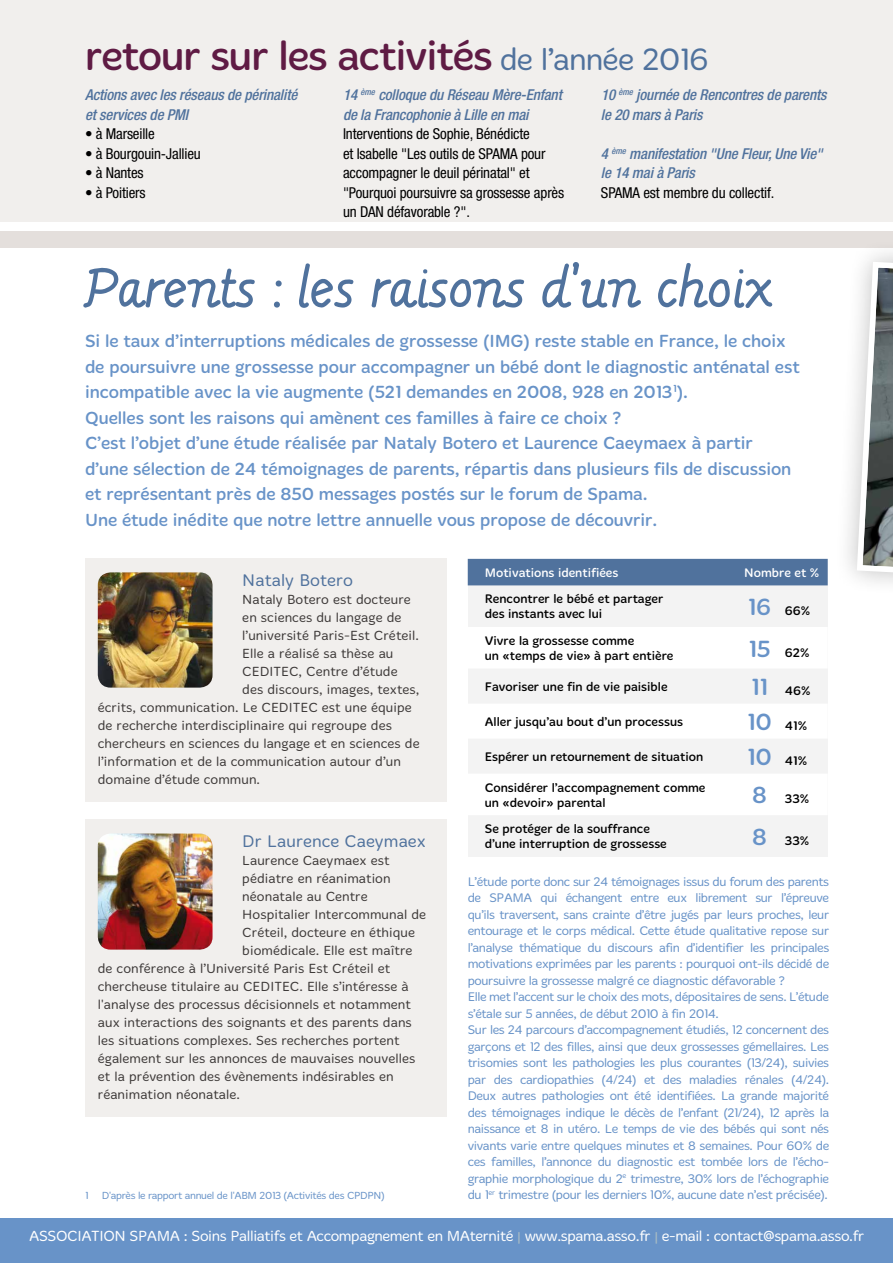
<style>
.page{position:relative;width:893px;height:1263px;background:#fff}
.page>*{position:absolute;margin:0;border:0;box-sizing:border-box;transform-origin:0 0}
.t1{font:54px "Danze";color:#50729d}
.t2{font:42px "Merge";letter-spacing:-.025em;color:#5f1b44}
.t3{font:18px/25.5px "Merge";letter-spacing:-.005em;color:#6893c8}
.t4{font:300 17.25px "Merge";letter-spacing:.005em;color:#50729d}
.t5{font:condensed 15px/19.5px "Helvetica Neue LT Std";letter-spacing:-.01em;color:#000}
.t6{font:italic 500 condensed 15px/19.5px "Helvetica Neue LT Std";letter-spacing:-.01em;color:#50729d}
.t7{font:300 15px "Merge";letter-spacing:-.025em;color:#fff}
.t8{font:300 13.5px "Merge";letter-spacing:.005em;color:#3e3a39}
.t9{font:300 12.75px/16.5px "Merge";letter-spacing:-.03em;color:#6893c8}
.t10{font:12.75px/15px "Merge";color:#000}
.t11{font:12.75px "Merge";color:#fff}
.t12{font:300 10.5px "Merge";letter-spacing:-.03em;color:#6893c8}
.s1{font-weight:300;font-size:31.5px;color:#50729d}
.s2{font-size:24px;color:#6893c8}
.s3{color:#a7bbc4}
</style>
<div class="page">
<div style="left:0;top:0;width:893px;height:222px;background:#f1efed"></div>
<div style="left:0;top:231px;width:893px;height:16px;background:#e4dfdc"></div>
<div style="left:0;top:1219px;width:893px;height:44px;background:#6893c8"></div>
<div style="left:85px;top:559px;width:361px;height:243px;background:#f1efed"></div>
<img style="left:98px;top:572px;width:115px;height:116px">
<div style="left:85px;top:820px;width:361px;height:297px;background:#f1efed"></div>
<img style="left:98px;top:833px;width:115px;height:117px">
<div style="left:834px;top:239px;width:59px;height:376px;background:#000;opacity:.25"></div>
<svg style="left:854px;top:259px;width:39px;height:336px"></svg>
<div style="left:468px;top:559px;width:360px;height:298px;background:#f3f3f3"></div>
<div style="left:468px;top:559px;width:360px;height:26px;background:#50729d"></div>
<svg style="left:468px;top:627px;width:359px;height:188px;fill:#fff"></svg>
<h2 class="t2" style="left:85px;top:32px;width:625px">retour sur les activités <span class="s1">de l’année 2016</span></h2>
<p class="t6" style="left:85px;top:85px;width:214px">Actions avec les réseaus de périnalité et services de PMI</p>
<p class="t5" style="left:85px;top:124px;width:71px">• à Marseille</p>
<p class="t5" style="left:85px;top:143px;width:117px">• à Bourgouin-Jallieu</p>
<p class="t5" style="left:85px;top:163px;width:60px">• à Nantes</p>
<p class="t5" style="left:85px;top:182px;width:62px">• à Poitiers</p>
<p class="t6" style="left:343px;top:85px;width:220px">14 <sup>ème</sup> colloque du Réseau Mère-Enfant de la Francophonie à Lille en mai</p>
<p class="t5" style="left:343px;top:124px;width:223px">Interventions de Sophie, Bénédicte<br>et Isabelle "Les outils de SPAMA pour accompagner le deuil périnatal" et "Pourquoi poursuivre sa grossesse après un DAN défavorable ?".</p>
<p class="t6" style="left:601px;top:85px;width:227px">10 <sup>ème</sup> journée de Rencontres de parents le 20 mars à Paris</p>
<p class="t6" style="left:601px;top:144px;width:223px">4 <sup>ème</sup> manifestation "Une Fleur, Une Vie" le 14 mai à Paris</p>
<p class="t5" style="left:601px;top:182px;width:175px">SPAMA est membre du collectif.</p>
<h1 class="t1" style="left:85px;top:252px;width:691px">Parents : les raisons d’un choix</h1>
<p class="t3" style="left:85px;top:329px;width:716px">Si le taux d’interruptions médicales de grossesse (IMG) reste stable en France, le choix de poursuivre une grossesse pour accompagner un bébé dont le diagnostic anténatal est incompatible avec la vie augmente (521 demandes en 2008, 928 en 2013<sup>1</sup>).<br>Quelles sont les raisons qui amènent ces familles à faire ce choix ?<br>C’est l’objet d’une étude réalisée par Nataly Botero et Laurence Caeymaex à partir d’une sélection de 24 témoignages de parents, répartis dans plusieurs fils de discussion et représentant près de 850 messages postés sur le forum de Spama.<br>Une étude inédite que notre lettre annuelle vous propose de découvrir.</p>
<h3 class="t4" style="left:242px;top:570px;width:112px">Nataly Botero</h3>
<p class="t8" style="left:242px;top:591px;width:170px">Nataly Botero est docteure</p>
<p class="t8" style="left:242px;top:609px;width:161px">en sciences du langage de</p>
<p class="t8" style="left:242px;top:627px;width:178px">l’université Paris-Est Créteil.</p>
<p class="t8" style="left:242px;top:645px;width:153px">Elle a réalisé sa thèse au</p>
<p class="t8" style="left:242px;top:663px;width:157px">CEDITEC, Centre d’étude</p>
<p class="t8" style="left:242px;top:681px;width:179px">des discours, images, textes,</p>
<p class="t8" style="left:98px;top:699px;width:316px">écrits, communication. Le CEDITEC est une équipe</p>
<p class="t8" style="left:98px;top:717px;width:296px">de recherche interdisciplinaire qui regroupe des</p>
<p class="t8" style="left:98px;top:735px;width:323px">chercheurs en sciences du langage et en sciences de</p>
<p class="t8" style="left:98px;top:753px;width:305px">l’information et de la communication autour d’un</p>
<p class="t8" style="left:98px;top:771px;width:164px">domaine d’étude commun.</p>
<h3 class="t4" style="left:242px;top:831px;width:185px">Dr Laurence Caeymaex</h3>
<p class="t8" style="left:242px;top:852px;width:149px">Laurence Caeymaex est</p>
<p class="t8" style="left:242px;top:870px;width:150px">pédiatre en réanimation</p>
<p class="t8" style="left:242px;top:888px;width:127px">néonatale au Centre</p>
<p class="t8" style="left:242px;top:906px;width:185px">Hospitalier Intercommunal de</p>
<p class="t8" style="left:242px;top:924px;width:174px">Créteil, docteure en éthique</p>
<p class="t8" style="left:242px;top:942px;width:172px">biomédicale. Elle est maître</p>
<p class="t8" style="left:98px;top:960px;width:294px">de conférence à l’Université Paris Est Créteil et</p>
<p class="t8" style="left:98px;top:978px;width:312px">chercheuse titulaire au CEDITEC. Elle s’intéresse à</p>
<p class="t8" style="left:98px;top:996px;width:315px">l'analyse des processus décisionnels et notamment</p>
<p class="t8" style="left:98px;top:1014px;width:316px">aux interactions des soignants et des parents dans</p>
<p class="t8" style="left:98px;top:1032px;width:303px">les situations complexes. Ses recherches portent</p>
<p class="t8" style="left:98px;top:1050px;width:319px">également sur les annonces de mauvaises nouvelles</p>
<p class="t8" style="left:98px;top:1068px;width:297px">et la prévention des évènements indésirables en</p>
<p class="t8" style="left:98px;top:1086px;width:144px">réanimation néonatale.</p>
<p class="t12" style="left:85px;top:1190px;width:301px">1 D'après le rapport annuel de l'ABM 2013 (Activités des CPDPN)</p>
<p class="t11" style="left:485px;top:565px;width:135px">Motivations identifiées</p>
<p class="t11" style="left:744px;top:565px;width:77px">Nombre et %</p>
<p class="t10" style="left:485px;top:592px;width:180px">Rencontrer le bébé et partager des instants avec lui</p>
<p class="t10" style="left:748px;top:604px;width:64px"><span class="s2">16</span> 66%</p>
<p class="t10" style="left:485px;top:634px;width:190px">Vivre la grossesse comme<br>un «temps de vie» à part entière</p>
<p class="t10" style="left:748px;top:645px;width:63px"><span class="s2">15</span> 62%</p>
<p class="t10" style="left:485px;top:679px;width:184px">Favoriser une fin de vie paisible</p>
<p class="t10" style="left:751px;top:684px;width:61px"><span class="s2">11</span> 46%</p>
<p class="t10" style="left:485px;top:714px;width:200px">Aller jusqu’au bout d’un processus</p>
<p class="t10" style="left:747px;top:719px;width:62px"><span class="s2">10</span> 41%</p>
<p class="t10" style="left:485px;top:749px;width:220px">Espérer un retournement de situation</p>
<p class="t10" style="left:747px;top:754px;width:62px"><span class="s2">10</span> 41%</p>
<p class="t10" style="left:485px;top:780px;width:222px">Considérer l’accompagnement comme un «devoir» parental</p>
<p class="t10" style="left:752px;top:792px;width:59px"><span class="s2">8</span> 33%</p>
<p class="t10" style="left:485px;top:822px;width:184px">Se protéger de la souffrance d’une interruption de grossesse</p>
<p class="t10" style="left:752px;top:834px;width:59px"><span class="s2">8</span> 33%</p>
<p class="t9" style="left:468px;top:873px;width:363px">L’étude porte donc sur 24 témoignages issus du forum des parents de SPAMA qui échangent entre eux librement sur l’épreuve qu’ils traversent, sans crainte d’être jugés par leurs proches, leur entourage et le corps médical. Cette étude qualitative repose sur l’analyse thématique du discours afin d’identifier les principales motivations exprimées par les parents : pourquoi ont-ils décidé de poursuivre la grossesse malgré ce diagnostic défavorable ?<br>Elle met l’accent sur le choix des mots, dépositaires de sens. L’étude s’étale sur 5 années, de début 2010 à fin 2014.<br>Sur les 24 parcours d’accompagnement étudiés, 12 concernent des garçons et 12 des filles, ainsi que deux grossesses gémellaires. Les trisomies sont les pathologies les plus courantes (13/24), suivies par des cardiopathies (4/24) et des maladies rénales (4/24).<br>Deux autres pathologies ont été identifiées. La grande majorité des témoignages indique le décès de l’enfant (21/24), 12 après la naissance et 8 in utéro. Le temps de vie des bébés qui sont nés vivants varie entre quelques minutes et 8 semaines. Pour 60% de ces familles, l’annonce du diagnostic est tombée lors de l’écho&shy;graphie morphologique du 2<sup>e</sup> trimestre, 30% lors de l’échographie du 1<sup>er</sup> trimestre (pour les derniers 10%, aucune date n’est précisée).</p>
<p class="t7" style="left:29px;top:1228px;width:836px">ASSOCIATION SPAMA : Soins Palliatifs et Accompagnement en MAternité <span class="s3">|</span> www.spama.asso.fr <span class="s3">|</span> e-mail : contact@spama.asso.fr</p>
</div>
